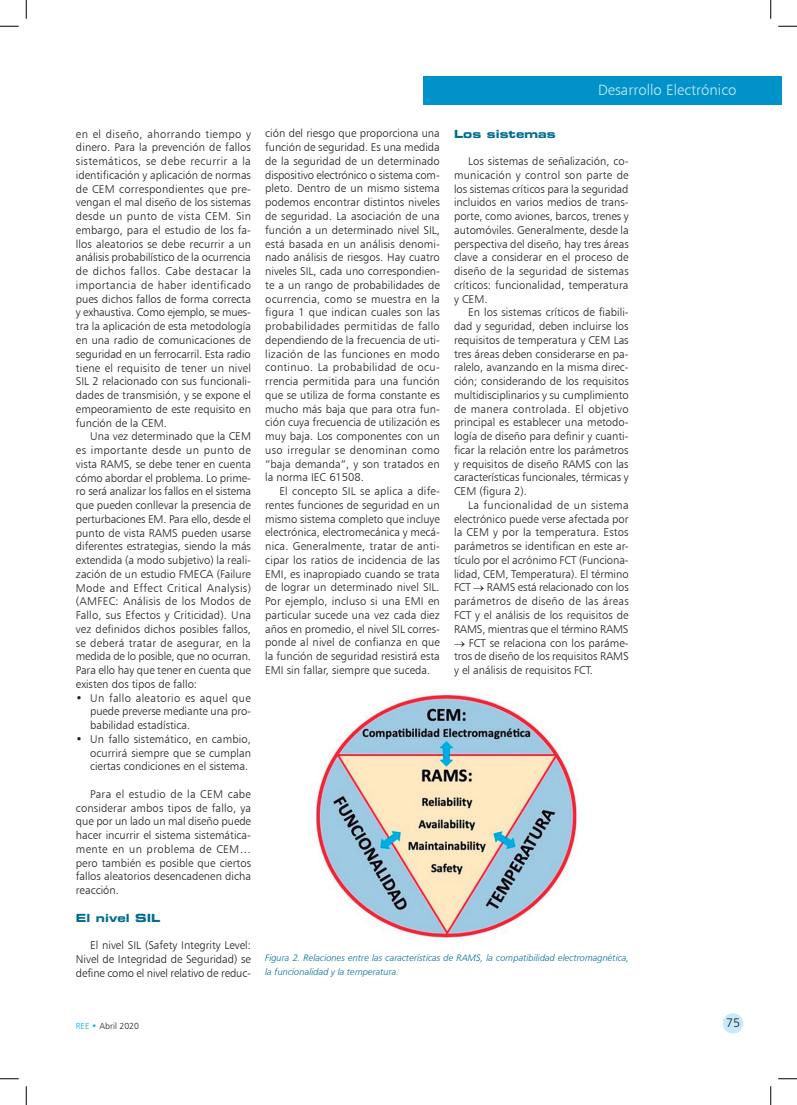
<style>
.page{position:relative;width:797px;height:1105px;background:#fff}
.page>*{position:absolute;margin:0;border:0;box-sizing:border-box;transform-origin:0 0}
.t1{font:15px "Humanist 777 BT Light B";color:#c6eafa}
.t2{font:12.5px "Humanist 777 BT Light B";color:#231f20}
.TEXTO_ARTICULO{font:11.25px/13.8px "Humanist 777 BT Light B";color:#231f20;text-align:justify}
.TITULO_APARTADO{font:11.25px "Eurostile Bold Extended Two";color:#006c91}
.AUTOR_ARTICULO{font:9.38px/13.8px "Humanist 777 BT Light Italic B";color:#006c91}
.t3{font:8.75px "Humanist 777 BT Light B";color:#231f20}
.s1{color:#00aeef}
</style>
<div class="page">
<div style="left:423px;top:76px;width:358px;height:29px;background:#0092c8"></div>
<div style="left:722px;top:1013px;width:21px;height:20px;background:#c6eafa;border-radius:50%"></div>
<img style="left:315px;top:693px;width:262px;height:247px">
<svg style="left:0;top:25px;width:19px;height:2px"></svg>
<svg style="left:778px;top:25px;width:19px;height:2px"></svg>
<svg style="left:0;top:1078px;width:19px;height:1px"></svg>
<svg style="left:778px;top:1078px;width:19px;height:1px"></svg>
<svg style="left:25px;top:0;width:2px;height:19px"></svg>
<svg style="left:25px;top:1086px;width:2px;height:19px"></svg>
<svg style="left:770px;top:0;width:1px;height:19px"></svg>
<svg style="left:770px;top:1086px;width:1px;height:19px"></svg>
<p class="TEXTO_ARTICULO" style="left:76px;top:127px;width:177px">en el diseño, ahorrando tiempo y dinero. Para la prevención de fallos sistemáticos, se debe recurrir a la identificación y aplicación de normas de CEM correspondientes que pre&shy;vengan el mal diseño de los sistemas desde un punto de vista CEM. Sin embargo, para el estudio de los fa&shy;llos aleatorios se debe recurrir a un análisis probabilístico de la ocurrencia de dichos fallos. Cabe destacar la importancia de haber identificado pues dichos fallos de forma correcta y exhaustiva. Como ejemplo, se mues&shy;tra la aplicación de esta metodología en una radio de comunicaciones de seguridad en un ferrocarril. Esta radio tiene el requisito de tener un nivel SIL 2 relacionado con sus funcionali&shy;dades de transmisión, y se expone el empeoramiento de este requisito en función de la CEM.</p>
<p class="TEXTO_ARTICULO" style="left:76px;top:429px;width:177px;text-indent:14px">Una vez determinado que la CEM es importante desde un punto de vista RAMS, se debe tener en cuenta cómo abordar el problema. Lo prime&shy;ro será analizar los fallos en el sistema que pueden conllevar la presencia de perturbaciones EM. Para ello, desde el punto de vista RAMS pueden usarse diferentes estrategias, siendo la más extendida (a modo subjetivo) la reali&shy;zación de un estudio FMECA (Failure Mode and Effect Critical Analysis) (AMFEC: Análisis de los Modos de Fallo, sus Efectos y Criticidad). Una vez definidos dichos posibles fallos, se deberá tratar de asegurar, en la medida de lo posible, que no ocurran.<br>Para ello hay que tener en cuenta que existen dos tipos de fallo:</p>
<p class="TEXTO_ARTICULO" style="left:90px;top:690px;width:162px;text-indent:-14px">• Un fallo aleatorio es aquel que puede preverse mediante una pro&shy;babilidad estadística.</p>
<p class="TEXTO_ARTICULO" style="left:90px;top:732px;width:162px;text-indent:-14px">• Un fallo sistemático, en cambio, ocurrirá siempre que se cumplan ciertas condiciones en el sistema.</p>
<p class="TEXTO_ARTICULO" style="left:76px;top:787px;width:177px;text-indent:14px">Para el estudio de la CEM cabe considerar ambos tipos de fallo, ya que por un lado un mal diseño puede hacer incurrir el sistema sistemática&shy;mente en un problema de CEM… pero también es posible que ciertos fallos aleatorios desencadenen dicha reacción.</p>
<p class="TITULO_APARTADO" style="left:76px;top:909px;width:86px">El nivel SIL</p>
<p class="TEXTO_ARTICULO" style="left:76px;top:938px;width:177px;text-indent:14px">El nivel SIL (Safety Integrity Level:<br>Nivel de Integridad de Seguridad) se define como el nivel relativo de reduc-</p>
<p class="TEXTO_ARTICULO" style="left:265px;top:127px;width:176px">ción del riesgo que proporciona una función de seguridad. Es una medida de la seguridad de un determinado dispositivo electrónico o sistema com&shy;pleto. Dentro de un mismo sistema podemos encontrar distintos niveles de seguridad. La asociación de una función a un determinado nivel SIL, está basada en un análisis denomi&shy;nado análisis de riesgos. Hay cuatro niveles SIL, cada uno correspondien&shy;te a un rango de probabilidades de ocurrencia, como se muestra en la figura 1 que indican cuales son las probabilidades permitidas de fallo dependiendo de la frecuencia de uti&shy;lización de las funciones en modo continuo. La probabilidad de ocu&shy;rrencia permitida para una función que se utiliza de forma constante es mucho más baja que para otra fun&shy;ción cuya frecuencia de utilización es muy baja. Los componentes con un uso irregular se denominan como “baja demanda”, y son tratados en la norma IEC 61508.</p>
<p class="TEXTO_ARTICULO" style="left:265px;top:484px;width:176px;text-indent:14px">El concepto SIL se aplica a dife&shy;rentes funciones de seguridad en un mismo sistema completo que incluye electrónica, electromecánica y mecá&shy;nica. Generalmente, tratar de anti&shy;cipar los ratios de incidencia de las EMI, es inapropiado cuando se trata de lograr un determinado nivel SIL.<br>Por ejemplo, incluso si una EMI en particular sucede una vez cada diez años en promedio, el nivel SIL corres&shy;ponde al nivel de confianza en que la función de seguridad resistirá esta EMI sin fallar, siempre que suceda.</p>
<h1 class="t1" style="left:598px;top:81px;width:140px">Desarrollo Electrónico</h1>
<p class="TITULO_APARTADO" style="left:454px;top:126px;width:103px">Los sistemas</p>
<p class="TEXTO_ARTICULO" style="left:454px;top:154px;width:176px;text-indent:14px">Los sistemas de señalización, co&shy;municación y control son parte de los sistemas críticos para la seguridad incluidos en varios medios de trans&shy;porte, como aviones, barcos, trenes y automóviles. Generalmente, desde la perspectiva del diseño, hay tres áreas clave a considerar en el proceso de diseño de la seguridad de sistemas críticos: funcionalidad, temperatura y CEM.</p>
<p class="TEXTO_ARTICULO" style="left:454px;top:305px;width:176px;text-indent:14px">En los sistemas críticos de fiabili&shy;dad y seguridad, deben incluirse los requisitos de temperatura y CEM Las tres áreas deben considerarse en pa&shy;ralelo, avanzando en la misma direc&shy;ción; considerando de los requisitos multidisciplinarios y su cumplimiento de manera controlada. El objetivo principal es establecer una metodo&shy;logía de diseño para definir y cuanti&shy;ficar la relación entre los parámetros y requisitos de diseño RAMS con las características funcionales, térmicas y CEM (figura 2).</p>
<p class="TEXTO_ARTICULO" style="left:454px;top:498px;width:176px;text-indent:14px">La funcionalidad de un sistema electrónico puede verse afectada por la CEM y por la temperatura. Estos parámetros se identifican en este ar&shy;tículo por el acrónimo FCT (Funciona&shy;lidad, CEM, Temperatura). El término FCT → RAMS está relacionado con los parámetros de diseño de las áreas FCT y el análisis de los requisitos de RAMS, mientras que el término RAMS</p>
<p class="TEXTO_ARTICULO" style="left:454px;top:635px;width:176px">→ FCT se relaciona con los paráme&shy;tros de diseño de los requisitos RAMS y el análisis de requisitos FCT.</p>
<p class="AUTOR_ARTICULO" style="left:265px;top:951px;width:365px">Figura 2. Relaciones entre las características de RAMS, la compatibilidad electromagnética, la funcionalidad y la temperatura.</p>
<p class="t3" style="left:76px;top:1020px;width:65px"><span class="s1">REE •</span> Abril 2020</p>
<p class="t2" style="left:726px;top:1015px;width:16px">75</p>
</div>
